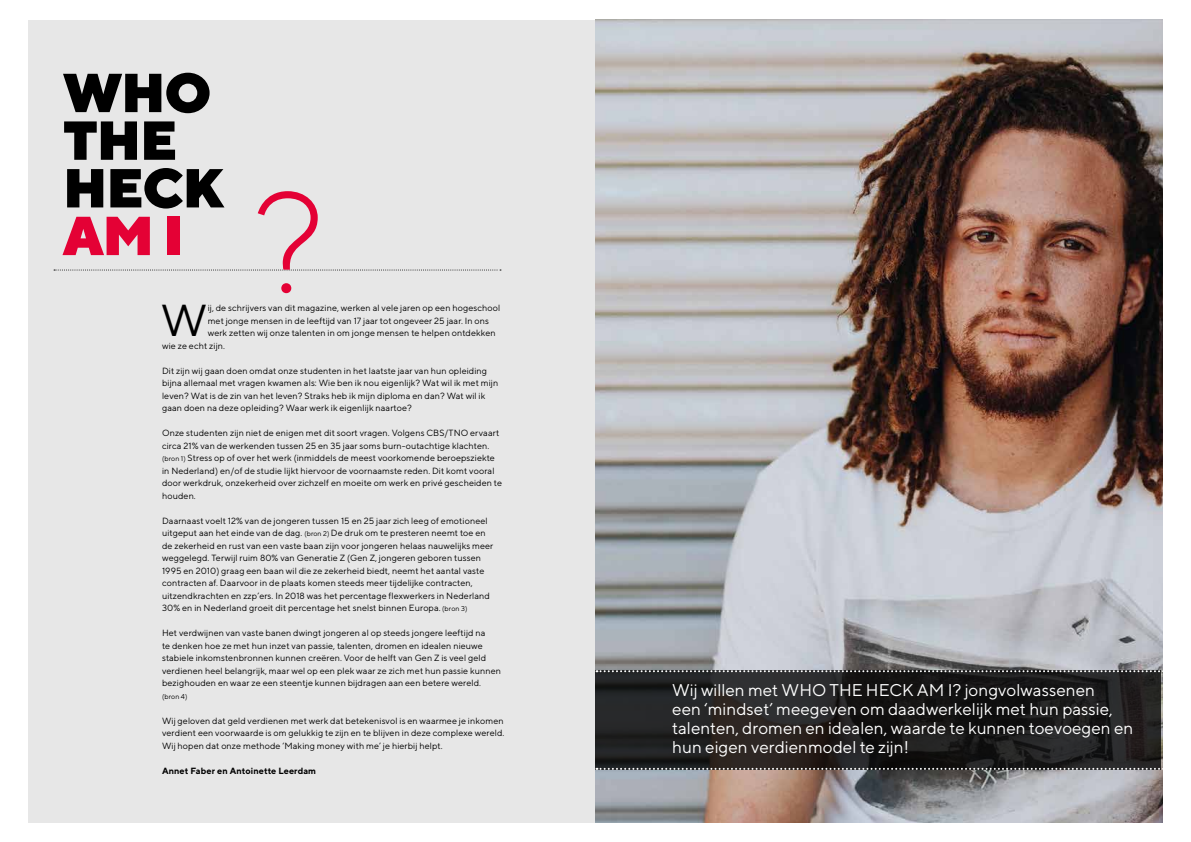
<style>
.page{position:relative;width:1191px;height:842px;background:#fff}
.page>*{position:absolute;margin:0;border:0;box-sizing:border-box;transform-origin:0 0}
.t1{font:300 142.7px "TT Norms";color:#e40135}
.t2{font:900 54.8px/47.7px "TT Norms";letter-spacing:-.02em;color:#000}
.t3{font:900 54.8px "TT Norms";color:#e40135}
.t4{font:44.7px "TT Norms";color:#000}
.t5{font:17px/19px "TT Norms";color:#fff}
.t6{font:9px/12.5px "TT Norms";letter-spacing:.01em;color:#000}
.t7{font:700 9px "TT Norms";letter-spacing:.01em;color:#000}
.t8{font:7px "TT Norms";color:#000}
.s1{font-size:7px}
</style>
<div class="page">
<div style="left:28px;top:20px;width:584px;height:802px;background:#e7e7e7"></div>
<img style="left:595px;top:20px;width:567px;height:802px">
<svg style="left:54px;top:269px;width:447px;height:1px"></svg>
<svg style="left:595px;top:671px;width:566px;height:99px;background:#1f1e1e"></svg>
<svg style="left:596px;top:670px;width:567px;height:2px"></svg>
<svg style="left:596px;top:768px;width:567px;height:2px"></svg>
<h2 class="t2" style="left:63px;top:68px;width:162px">WHO<br>THE<br>HECK</h2>
<h2 class="t3" style="left:63px;top:200px;width:123px">AM I</h2>
<h1 class="t1" style="left:251px;top:155px;width:75px">?</h1>
<h3 class="t4" style="left:161px;top:293px;width:48px">W</h3>
<p class="t6" style="left:208px;top:301px;width:294px">ij, de schrijvers van dit magazine, werken al vele jaren op een hogeschool</p>
<p class="t6" style="left:208px;top:314px;width:283px">met jonge mensen in de leeftijd van 17 jaar tot ongeveer 25 jaar. In ons</p>
<p class="t6" style="left:208px;top:326px;width:290px">werk zetten wij onze talenten in om jonge mensen te helpen ontdekken</p>
<p class="t6" style="left:162px;top:339px;width:64px">wie ze echt zijn.</p>
<p class="t6" style="left:162px;top:364px;width:338px">Dit zijn wij gaan doen omdat onze studenten in het laatste jaar van hun opleiding bijna allemaal met vragen kwamen als: Wie ben ik nou eigenlijk? Wat wil ik met mijn leven? Wat is de zin van het leven? Straks heb ik mijn diploma en dan? Wat wil ik gaan doen na deze opleiding? Waar werk ik eigenlijk naartoe?</p>
<p class="t6" style="left:162px;top:426px;width:341px">Onze studenten zijn niet de enigen met dit soort vragen. Volgens CBS/TNO ervaart circa 21% van de werkenden tussen 25 en 35 jaar soms burn-outachtige klachten. <span class="s1">(bron 1)</span> Stress op of over het werk (inmiddels de meest voorkomende beroepsziekte in Nederland) en/of de studie lijkt hiervoor de voornaamste reden. Dit komt vooral door werkdruk, onzekerheid over zichzelf en moeite om werk en privé gescheiden te houden.</p>
<p class="t6" style="left:162px;top:514px;width:333px">Daarnaast voelt 12% van de jongeren tussen 15 en 25 jaar zich leeg of emotioneel uitgeput aan het einde van de dag. <span class="s1">(bron 2)</span> De druk om te presteren neemt toe en de zekerheid en rust van een vaste baan zijn voor jongeren helaas nauwelijks meer weggelegd. Terwijl ruim 80% van Generatie Z (Gen Z, jongeren geboren tussen 1995 en 2010) graag een baan wil die ze zekerheid biedt, neemt het aantal vaste contracten af. Daarvoor in de plaats komen steeds meer tijdelijke contracten, uitzendkrachten en zzp’ers. In 2018 was het percentage flexwerkers in Nederland 30% en in Nederland groeit dit percentage het snelst binnen Europa. <span class="s1">(bron 3)</span></p>
<p class="t6" style="left:162px;top:626px;width:340px">Het verdwijnen van vaste banen dwingt jongeren al op steeds jongere leeftijd na<br>te denken hoe ze met hun inzet van passie, talenten, dromen en idealen nieuwe stabiele inkomstenbronnen kunnen creëren. Voor de helft van Gen Z is veel geld verdienen heel belangrijk, maar wel op een plek waar ze zich met hun passie kunnen bezighouden en waar ze een steentje kunnen bijdragen aan een betere wereld.</p>
<p class="t8" style="left:162px;top:692px;width:27px">(bron 4)</p>
<p class="t6" style="left:162px;top:714px;width:344px;text-align:justify">Wij geloven dat geld verdienen met werk dat betekenisvol is en waarmee je inkomen verdient een voorwaarde is om gelukkig te zijn en te blijven in deze complexe wereld.<br>Wij hopen dat onze methode ‘Making money with me’ je hierbij helpt.</p>
<p class="t7" style="left:162px;top:765px;width:156px">Annet Faber en Antoinette Leerdam</p>
<h3 class="t5" style="left:672px;top:680px;width:462px">Wij willen met WHO THE HECK AM I? jongvolwassenen<br>een ‘mindset’ meegeven om daadwerkelijk met hun passie, talenten, dromen en idealen, waarde te kunnen toevoegen en hun eigen verdienmodel te zijn!</h3>
</div>
